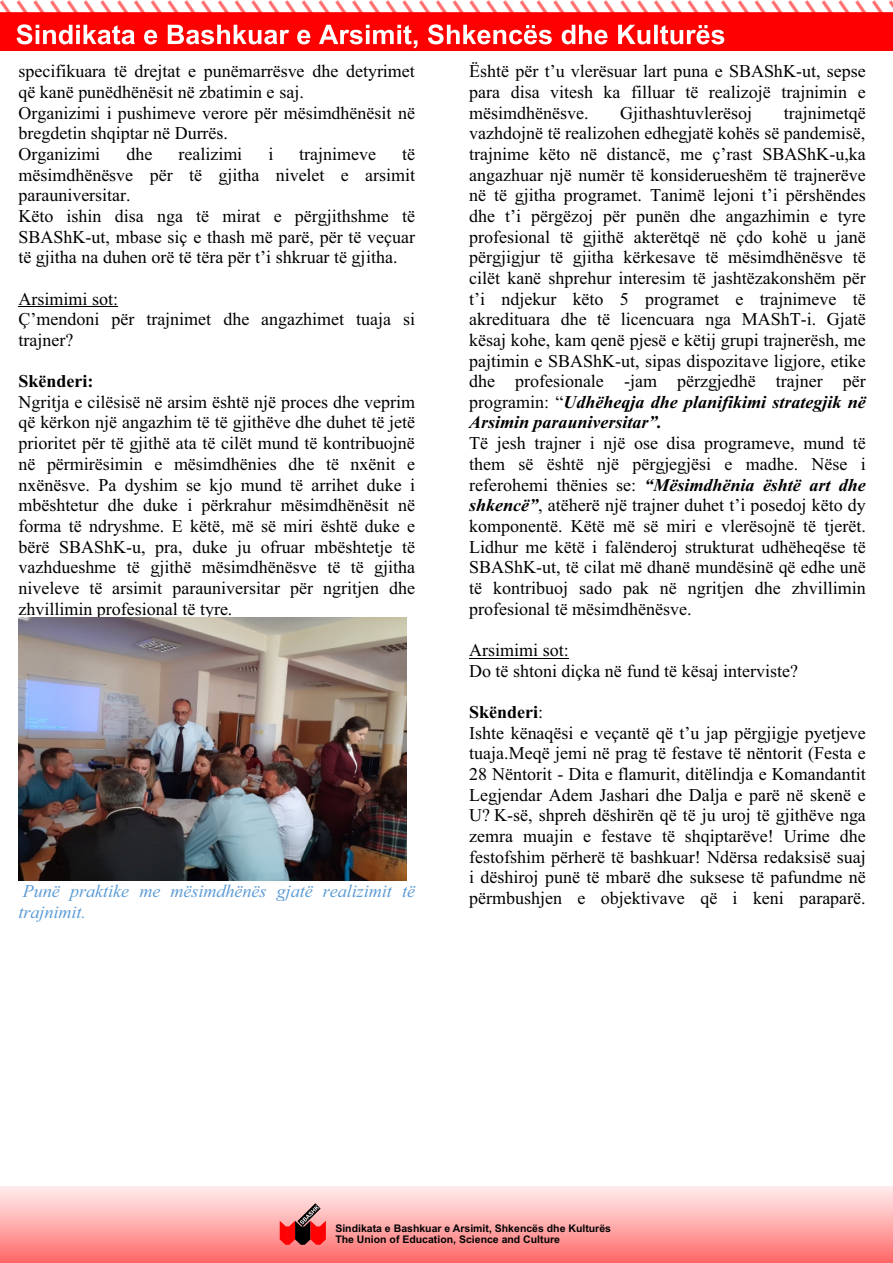
<style>
.page{position:relative;width:893px;height:1263px;background:#fff}
.page>*{position:absolute;margin:0;border:0;box-sizing:border-box;transform-origin:0 0}
.t1{font:18px/20.7px "Times New Roman";color:#000}
.t2{font:italic 18px/20.7px "Times New Roman";color:#5b9bd5}
.t3{font:700 18px "Times New Roman";color:#000}
.t4{font:700 10.5px/11.7px "Arial";color:#020203}
.s1{font-weight:700;font-style:italic}
.s2{font-weight:700}
</style>
<div class="page">
<img style="left:0;top:0;width:893px;height:50px">
<svg style="left:17px;top:24px;width:707px;height:24px"></svg>
<img style="left:0;top:1187px;width:893px;height:76px">
<svg style="left:280px;top:1203px;width:46px;height:42px;background:#c75d5e"></svg>
<hr style="left:18px;top:306px;width:100px;height:1px;background:#000">
<hr style="left:469px;top:658px;width:100px;height:1px;background:#000">
<img style="left:18px;top:618px;width:388px;height:262px">
<p class="t1" style="left:18px;top:63px;width:398px">specifikuara të drejtat e punëmarrësve dhe detyrimet që kanë punëdhënësit në zbatimin e saj.<br>Organizimi i pushimeve verore për mësimdhënësit në bregdetin shqiptar në Durrës.<br>Organizimi</p>
<p class="t1" style="left:126px;top:145px;width:27px">dhe</p>
<p class="t1" style="left:178px;top:145px;width:65px">realizimi</p>
<p class="t1" style="left:268px;top:145px;width:6px">i</p>
<p class="t1" style="left:299px;top:145px;width:78px">trajnimeve</p>
<p class="t1" style="left:18px;top:145px;width:398px;text-indent:384px">të mësimdhënësve për të gjitha nivelet e arsimit parauniversitar.<br>Këto ishin disa nga të mirat e përgjithshme të SBAShK-ut, mbase siç e thash më parë, për të veçuar të gjitha na duhen orë të tëra për t’i shkruar të gjitha.</p>
<p class="t1" style="left:18px;top:290px;width:398px">Arsimimi sot:<br>Ç’mendoni për trajnimet dhe angazhimet tuaja si trajner?</p>
<p class="t3" style="left:18px;top:375px;width:76px">Skënderi:</p>
<p class="t1" style="left:18px;top:393px;width:398px;text-align:justify">Ngritja e cilësisë në arsim është një proces dhe veprim që kërkon një angazhim të të gjithëve dhe duhet të jetë prioritet për të gjithë ata të cilët mund të kontribuojnë në përmirësimin e mësimdhënies dhe të nxënit e nxënësve. Pa dyshim se kjo mund të arrihet duke i mbështetur dhe duke i përkrahur mësimdhënësit në forma të ndryshme. E këtë, më së miri është duke e bërë SBAShK-u, pra, duke ju ofruar mbështetje të vazhdueshme të gjithë mësimdhënësve të të gjitha niveleve të arsimit parauniversitar për ngritjen dhe zhvillimin profesional të tyre.</p>
<p class="t2" style="left:18px;top:882px;width:398px">Punë praktike me mësimdhënës gjatë realizimit të trajnimit.</p>
<p class="t1" style="left:469px;top:63px;width:398px;text-align:justify">Është për t’u vlerësuar lart puna e SBAShK-ut, sepse para disa vitesh ka filluar të realizojë trajnimin e mësimdhënësve.</p>
<p class="t1" style="left:469px;top:104px;width:398px;text-align:justify;text-indent:315px">trajnimetqë vazhdojnë të realizohen edhegjatë kohës së pandemisë, trajnime këto në distancë, me ç’rast SBAShK-u,ka angazhuar një numër të konsiderueshëm të trajnerëve në të gjitha programet. Tanimë lejoni t’i përshëndes dhe t’i përgëzoj për punën dhe angazhimin e tyre profesional të gjithë akterëtqë në çdo kohë u janë përgjigjur të gjitha kërkesave të mësimdhënësve të cilët kanë shprehur interesim të jashtëzakonshëm për t’i ndjekur këto 5 programet e trajnimeve të akredituara dhe të licencuara nga MAShT-i. Gjatë kësaj kohe, kam qenë pjesë e këtij grupi trajnerësh, me pajtimin e SBAShK-ut, sipas dispozitave ligjore, etike dhe profesionale -jam përzgjedhë trajner për programin: “<span class="s1">Udhëheqja dhe planifikimi strategjik në Arsimin parauniversitar”.</span></p>
<p class="t1" style="left:469px;top:434px;width:398px;text-align:justify">Të jesh trajner i një ose disa programeve, mund të them së është një përgjegjësi e madhe. Nëse i referohemi thënies se: <span class="s1">“Mësimdhënia është art dhe shkencë”</span>, atëherë një trajner duhet t’i posedoj këto dy komponentë. Këtë më së miri e vlerësojnë të tjerët.<br>Lidhur me këtë i falënderoj strukturat udhëheqëse të SBAShK-ut, të cilat më dhanë mundësinë që edhe unë të kontribuoj sado pak në ngritjen dhe zhvillimin profesional të mësimdhënësve.</p>
<p class="t1" style="left:469px;top:641px;width:330px">Arsimimi sot:<br>Do të shtoni diçka në fund të kësaj interviste?</p>
<p class="t1" style="left:469px;top:703px;width:398px"><span class="s2">Skënderi</span>:<br>Ishte kënaqësi e veçantë që t’u jap përgjigje pyetjeve tuaja.Meqë jemi në prag të festave të nëntorit (Festa e 28 Nëntorit - Dita e flamurit, ditëlindja e Komandantit Legjendar Adem Jashari dhe Dalja e parë në skenë e U? K-së, shpreh dëshirën që të ju uroj të gjithëve nga zemra muajin e festave të shqiptarëve! Urime dhe festofshim përherë të bashkuar! Ndërsa redaksisë suaj i dëshiroj punë të mbarë dhe suksese të pafundme në përmbushjen e objektivave që i keni paraparë.</p>
<p class="t1" style="left:620px;top:104px;width:133px">Gjithashtuvlerësoj</p>
<p class="t4" style="left:335px;top:1223px;width:277px">Sindikata e Bashkuar e Arsimit, Shkencës dhe Kulturës<br>The Union of Education, Science and Culture</p>
</div>
